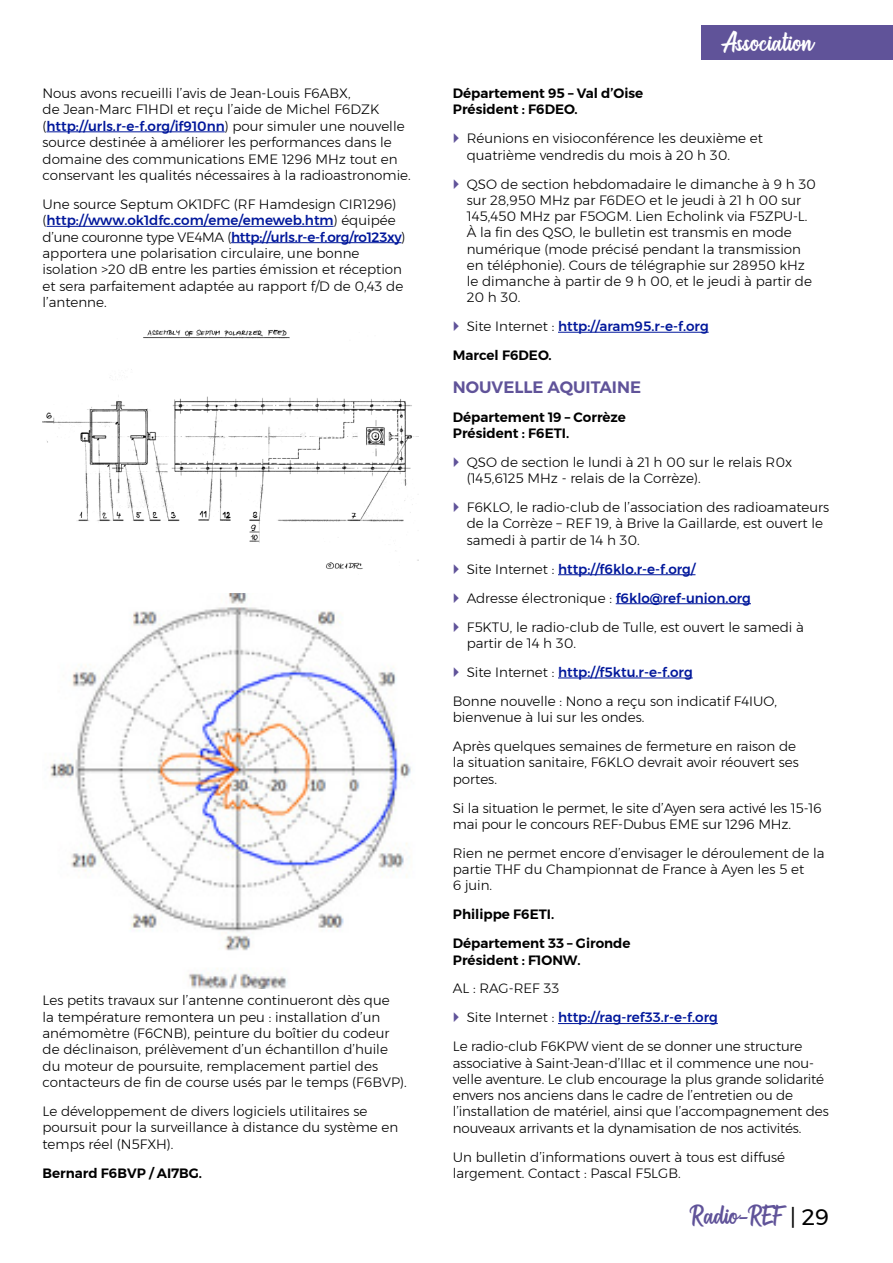
<style>
.page{position:relative;width:893px;height:1263px;background:#fff}
.page>*{position:absolute;margin:0;border:0;box-sizing:border-box;transform-origin:0 0}
.t1{font:33px "Westhouse";color:#605399}
.t2{font:33px "Westhouse";color:#fff}
.t3{font:600 16.5px "Montserrat";color:#605399}
.t4{font:300 13.5px/16.2px "Montserrat";color:#000}
.t5{font:600 13.5px/16.2px "Montserrat";color:#000}
.t6{font:500 13.5px/29px "Montserrat";color:#00179b}
.s1{font-weight:500;color:#00179b}
.s2{font-weight:300;color:#000}
.s3{font-weight:600;color:#000}
.s4{font-family:"Montserrat";font-size:22.5px;color:#000}
</style>
<div class="page">
<div style="left:702px;top:26px;width:191px;height:34px;background:#605399"></div>
<hr style="left:46px;top:131px;width:179px;height:1px;background:#00179b">
<hr style="left:46px;top:226px;width:288px;height:1px;background:#00179b">
<hr style="left:231px;top:242px;width:170px;height:1px;background:#00179b">
<img style="left:43px;top:329px;width:376px;height:241px">
<img style="left:50px;top:593px;width:361px;height:396px">
<hr style="left:558px;top:332px;width:151px;height:1px;background:#00179b">
<hr style="left:558px;top:574px;width:137px;height:1px;background:#00179b">
<hr style="left:616px;top:603px;width:135px;height:1px;background:#00179b">
<hr style="left:558px;top:678px;width:135px;height:1px;background:#00179b">
<hr style="left:558px;top:1023px;width:160px;height:1px;background:#00179b">
<p class="t4" style="left:43px;top:85px;width:370px">Nous avons recueilli l’avis de Jean-Louis F6ABX,<br>de Jean-Marc F1HDI et reçu l’aide de Michel F6DZK (<span class="s1">http://urls.r-e-f.org/if910nn</span>) pour simuler une nouvelle source destinée à améliorer les performances dans le domaine des communications EME 1296 MHz tout en conservant les qualités nécessaires à la radioastronomie.</p>
<p class="t4" style="left:43px;top:196px;width:364px">Une source Septum OK1DFC (RF Hamdesign CIR1296) (<span class="s1">http://www.ok1dfc.com/eme/emeweb.htm</span>) équipée d’une couronne type VE4MA (<span class="s1">http://urls.r-e-f.org/ro123xy</span>) apportera une polarisation circulaire, une bonne isolation &gt;20 dB entre les parties émission et réception et sera parfaitement adaptée au rapport f/D de 0,43 de l’antenne.</p>
<p class="t4" style="left:43px;top:992px;width:366px">Les petits travaux sur l’antenne continueront dès que<br>la température remontera un peu : installation d’un anémomètre (F6CNB), peinture du boîtier du codeur de déclinaison, prélèvement d’un échantillon d’huile du moteur de poursuite, remplacement partiel des contacteurs de fin de course usés par le temps (F6BVP).</p>
<p class="t4" style="left:43px;top:1103px;width:357px">Le développement de divers logiciels utilitaires se poursuit pour la surveillance à distance du système en temps réel (N5FXH).</p>
<p class="t5" style="left:43px;top:1165px;width:161px">Bernard F6BVP / AI7BG.</p>
<h1 class="t2" style="left:723px;top:27px;width:91px">Association</h1>
<p class="t5" style="left:453px;top:85px;width:192px">Département 95 – Val d’Oise<br>Président : F6DEO.</p>
<p class="t4" style="left:467px;top:130px;width:298px">Réunions en visioconférence les deuxième et quatrième vendredis du mois à 20 h 30.</p>
<p class="t4" style="left:467px;top:175px;width:351px">QSO de section hebdomadaire le dimanche à 9 h 30 sur 28,950 MHz par F6DEO et le jeudi à 21 h 00 sur 145,450 MHz par F5OGM. Lien Echolink via F5ZPU-L.<br>À la fin des QSO, le bulletin est transmis en mode numérique (mode précisé pendant la transmission en téléphonie). Cours de télégraphie sur 28950 kHz le dimanche à partir de 9 h 00, et le jeudi à partir de 20 h 30.</p>
<p class="t6" style="left:453px;top:312px;width:257px;text-indent:14px"><span class="s2">Site Internet :</span> http://aram95.r-e-f.org<br><span class="s3">Marcel F6DEO.</span></p>
<p class="t3" style="left:453px;top:374px;width:190px">NOUVELLE AQUITAINE</p>
<p class="t5" style="left:453px;top:409px;width:175px">Département 19 – Corrèze<br>Président : F6ETI.</p>
<p class="t4" style="left:467px;top:454px;width:327px">QSO de section le lundi à 21 h 00 sur le relais R0x (145,6125 MHz - relais de la Corrèze).</p>
<p class="t4" style="left:467px;top:499px;width:364px">F6KLO, le radio-club de l’association des radioamateurs de la Corrèze – REF 19, à Brive la Gaillarde, est ouvert le samedi à partir de 14 h 30.</p>
<p class="t4" style="left:467px;top:554px;width:339px;line-height:29px">Site Internet : <span class="s1">http://f6klo.r-e-f.org/<br></span>Adresse électronique : <span class="s1">f6klo@ref-union.org<br></span>F5KTU, le radio-club de Tulle, est ouvert le samedi à</p>
<p class="t4" style="left:467px;top:635px;width:111px">partir de 14 h 30.</p>
<p class="t6" style="left:467px;top:658px;width:227px"><span class="s2">Site Internet :</span> http://f5ktu.r-e-f.org</p>
<p class="t4" style="left:453px;top:693px;width:326px">Bonne nouvelle : Nono a reçu son indicatif F4IUO,</p>
<p class="t4" style="left:453px;top:703px;width:345px;line-height:29px">bienvenue à lui sur les ondes.<br>Après quelques semaines de fermeture en raison de</p>
<p class="t4" style="left:453px;top:754px;width:347px">la situation sanitaire, F6KLO devrait avoir réouvert ses portes.</p>
<p class="t4" style="left:453px;top:799px;width:370px">Si la situation le permet, le site d’Ayen sera activé les 15-16 mai pour le concours REF-Dubus EME sur 1296 MHz.</p>
<p class="t4" style="left:453px;top:845px;width:373px">Rien ne permet encore d’envisager le déroulement de la partie THF du Championnat de France à Ayen les 5 et<br>6 juin.</p>
<p class="t5" style="left:453px;top:900px;width:179px;line-height:29px">Philippe F6ETI.<br>Département 33 – Gironde</p>
<p class="t5" style="left:453px;top:951px;width:129px">Président : F1ONW.</p>
<p class="t4" style="left:453px;top:980px;width:108px">AL : RAG-REF 33</p>
<p class="t6" style="left:467px;top:1003px;width:253px"><span class="s2">Site Internet :</span> http://rag-ref33.r-e-f.org</p>
<p class="t4" style="left:453px;top:1038px;width:351px">Le radio-club F6KPW vient de se donner une structure</p>
<p class="t4" style="left:453px;top:1054px;width:377px">associative à Saint-Jean-d’Illac et il commence une nou&shy;velle aventure. Le club encourage la plus grande solidarité envers nos anciens dans le cadre de l’entretien ou de l’installation de matériel, ainsi que l’accompagnement des nouveaux arrivants et la dynamisation de nos activités.</p>
<p class="t4" style="left:453px;top:1148px;width:334px">Un bulletin d’informations ouvert à tous est diffusé largement. Contact : Pascal F5LGB.</p>
<h1 class="t1" style="left:690px;top:1200px;width:141px">Radio-REF <span class="s4">| 29</span></h1>
</div>
